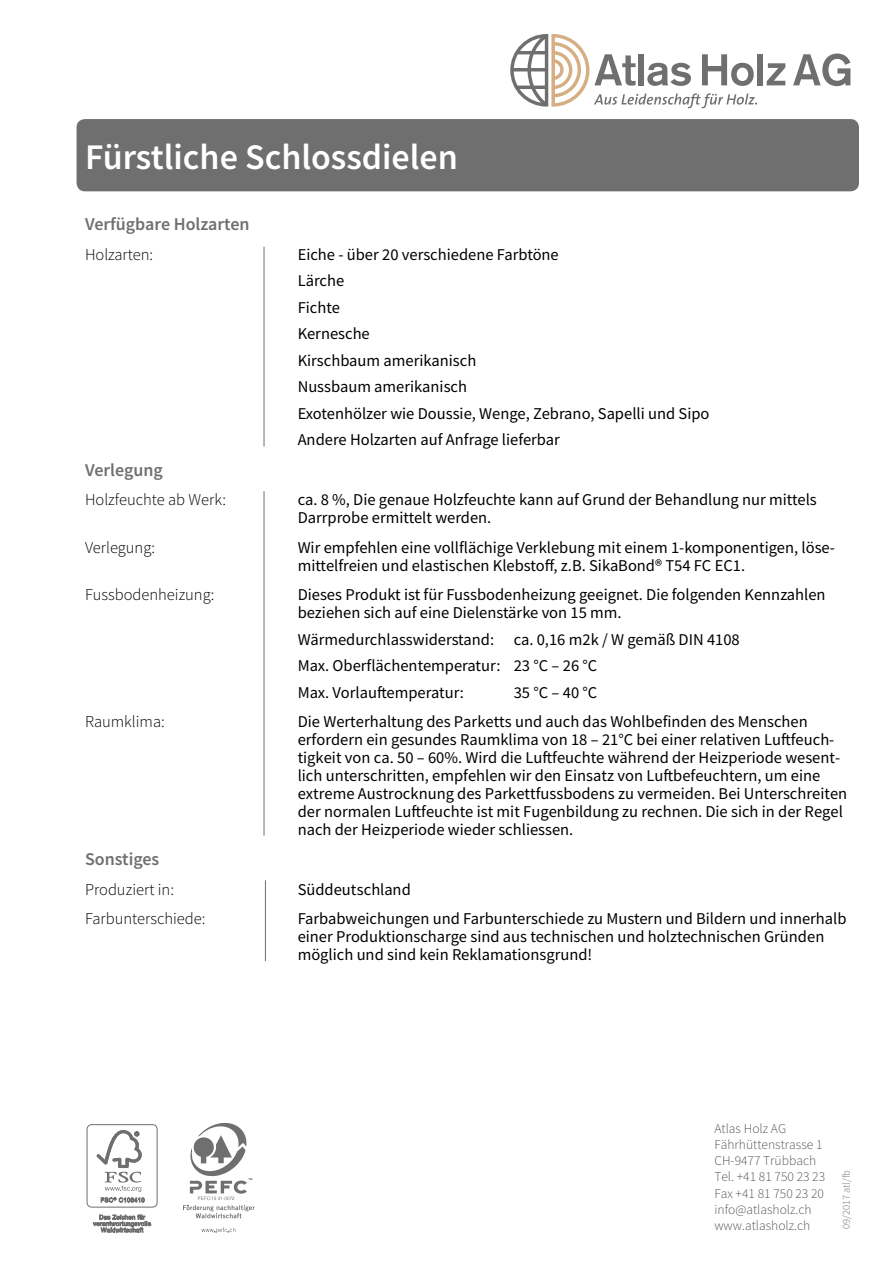
<style>
.page{position:relative;width:893px;height:1263px;background:#fff}
.page>*{position:absolute;margin:0;border:0;box-sizing:border-box;transform-origin:0 0}
.t1{font:600 36px "Source Sans Pro";color:#fff}
.t2{font:600 18px "Source Sans Pro";color:#706f6f}
.t3{font:16.5px/18px "Source Sans Pro";color:#000}
.t4{font:300 16.5px "Source Sans Pro";color:#000}
.t5{font:300 13.5px/16.2px "Source Sans Pro";color:#55565a}
.t6{font:300 10.5px "Source Sans Pro";color:#706f6f}
</style>
<div class="page">
<div style="left:758px;top:54px;width:5px;height:31px;background:#706f6f"></div>
<svg style="left:767px;top:63px;width:18px;height:22px"></svg>
<svg style="left:793px;top:54px;width:57px;height:32px"></svg>
<svg style="left:510px;top:34px;width:247px;height:74px"></svg>
<div style="left:87px;top:1124px;width:70px;height:83px;border:1px solid #706f6f;border-radius:5px"></div>
<svg style="left:96px;top:1130px;width:49px;height:72px"></svg>
<svg style="left:93px;top:1214px;width:58px;height:19px"></svg>
<svg style="left:183px;top:1123px;width:72px;height:95px"></svg>
<svg style="left:201px;top:1227px;width:34px;height:6px"></svg>
<div style="left:77px;top:119px;width:782px;height:72px;background:#706f6f;border-radius:9px"></div>
<hr style="left:264px;top:247px;width:1px;height:199px;background:#706f6f">
<hr style="left:264px;top:491px;width:1px;height:345px;background:#706f6f">
<hr style="left:265px;top:880px;width:1px;height:81px;background:#706f6f">
<h1 class="t1" style="left:85px;top:133px;width:374px">Fürstliche Schlossdielen</h1>
<p class="t2" style="left:85px;top:213px;width:166px">Verfügbare Holzarten</p>
<p class="t4" style="left:85px;top:244px;width:70px">Holzarten:</p>
<p class="t3" style="left:298px;top:241px;width:413px;line-height:26.5px">Eiche - über 20 verschiedene Farbtöne<br>Lärche<br>Fichte<br>Kernesche<br>Kirschbaum amerikanisch<br>Nussbaum amerikanisch<br>Exotenhölzer wie Doussie, Wenge, Zebrano, Sapelli und Sipo<br>Andere Holzarten auf Anfrage lieferbar</p>
<p class="t2" style="left:85px;top:458px;width:79px">Verlegung</p>
<p class="t4" style="left:85px;top:490px;width:142px">Holzfeuchte ab Werk:</p>
<p class="t3" style="left:298px;top:491px;width:521px">ca. 8 %, Die genaue Holzfeuchte kann auf Grund der Behandlung nur mittels<br>Darrprobe ermittelt werden.</p>
<p class="t4" style="left:85px;top:537px;width:71px">Verlegung:</p>
<p class="t3" style="left:298px;top:538px;width:539px">Wir empfehlen eine vollflächige Verklebung mit einem 1-komponentigen, löse&shy;mittelfreien und elastischen Klebstoff, z.B. SikaBond® T54 FC EC1.</p>
<p class="t4" style="left:85px;top:584px;width:131px">Fussbodenheizung:</p>
<p class="t3" style="left:298px;top:585px;width:529px">Dieses Produkt ist für Fussbodenheizung geeignet. Die folgenden Kennzahlen beziehen sich auf eine Dielenstärke von 15 mm.</p>
<p class="t3" style="left:298px;top:626px;width:444px;line-height:26.5px">Wärmedurchlasswiderstand: ca. 0,16 m2k / W gemäß DIN 4108<br>Max. Oberflächentemperatur: 23 °C – 26 °C<br>Max. Vorlauftemperatur:</p>
<p class="t3" style="left:514px;top:683px;width:85px">35 °C – 40 °C</p>
<p class="t4" style="left:85px;top:711px;width:81px">Raumklima:</p>
<p class="t3" style="left:298px;top:712px;width:551px">Die Werterhaltung des Parketts und auch das Wohlbefinden des Menschen erfordern ein gesundes Raumklima von 18 – 21°C bei einer relativen Luftfeuch&shy;tigkeit von ca. 50 – 60%. Wird die Luftfeuchte während der Heizperiode wesent&shy;lich unterschritten, empfehlen wir den Einsatz von Luftbefeuchtern, um eine extreme Austrocknung des Parkettfussbodens zu vermeiden. Bei Unterschreiten der normalen Luftfeuchte ist mit Fugenbildung zu rechnen. Die sich in der Regel nach der Heizperiode wieder schliessen.</p>
<p class="t2" style="left:85px;top:848px;width:76px">Sonstiges</p>
<p class="t4" style="left:85px;top:879px;width:90px">Produziert in:</p>
<p class="t3" style="left:298px;top:880px;width:115px">Süddeutschland</p>
<p class="t4" style="left:85px;top:908px;width:122px">Farbunterschiede:</p>
<p class="t3" style="left:298px;top:910px;width:550px">Farbabweichungen und Farbunterschiede zu Mustern und Bildern und innerhalb einer Produktionscharge sind aus technischen und holztechnischen Gründen möglich und sind kein Reklamationsgrund!</p>
<p class="t5" style="left:714px;top:1120px;width:112px">Atlas Holz AG<br>Fährhüttenstrasse 1<br>CH-9477 Trübbach<br>Tel. +41 81 750 23 23<br>Fax +41 81 750 23 20 info@atlasholz.ch www.atlasholz.ch</p>
<p class="t6" style="left:840px;top:1229px;width:61px;rotate:-90deg">09/2017 atl/fb</p>
</div>
